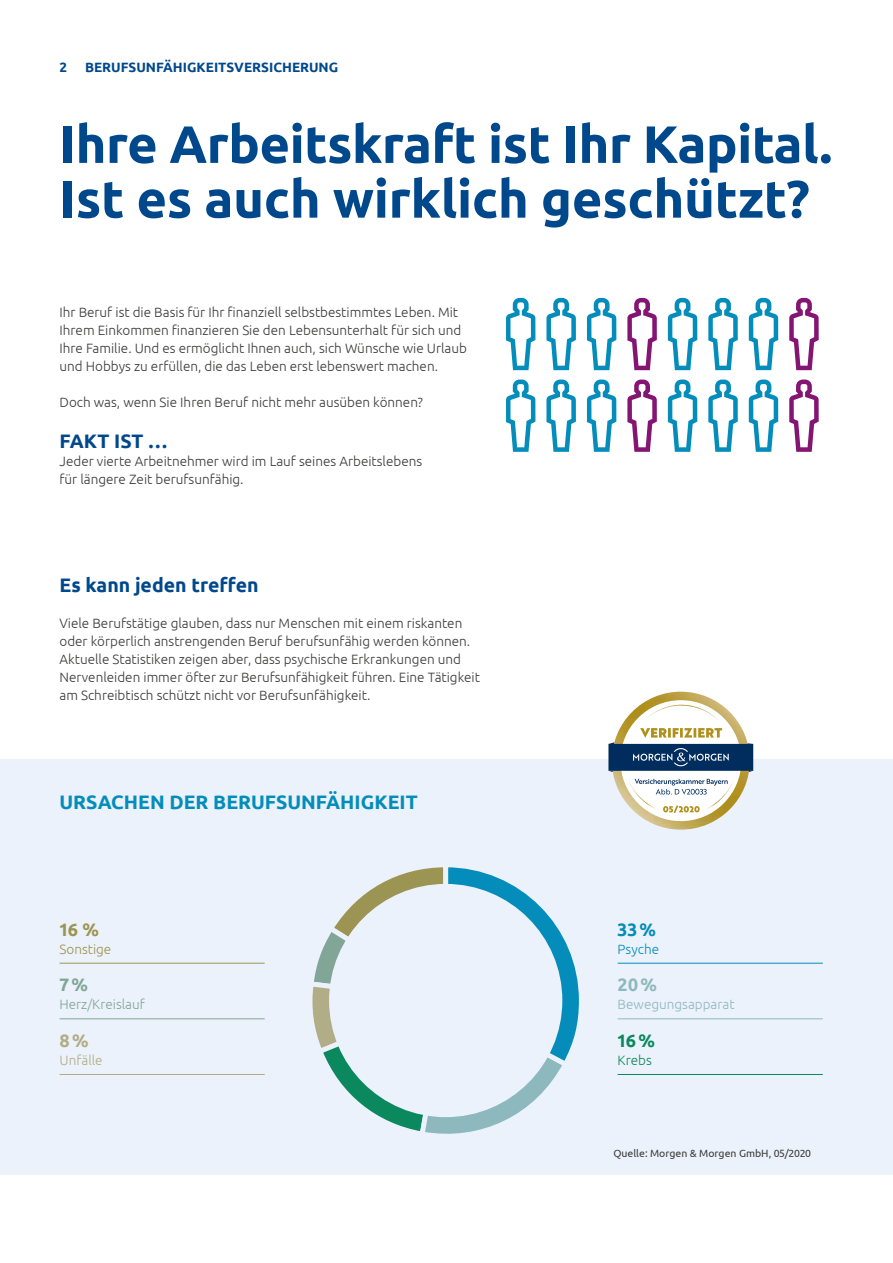
<style>
.page{position:relative;width:893px;height:1263px;background:#fff}
.page>*{position:absolute;margin:0;border:0;box-sizing:border-box;transform-origin:0 0}
.t1{font:700 52.5px/54.8px "Ubuntu";letter-spacing:-.01em;color:#00488c}
.t2{font:700 19.5px "Ubuntu";color:#048dbb}
.t3{font:700 19.5px "Ubuntu";color:#00488c}
.t4{font:700 18px "Ubuntu";color:#9c9452}
.t5{font:700 18px "Ubuntu";color:#048dbb}
.t6{font:700 18px "Ubuntu";color:#8db9be}
.t7{font:700 18px "Ubuntu";color:#0b885e}
.t8{font:700 18px "Ubuntu";color:#81a698}
.t9{font:700 18px "Ubuntu";color:#b1ad86}
.t10{font:300 13.5px/18.1px "Ubuntu";color:#3b3b3a}
.t11{font:700 13.5px "Ubuntu";color:#00488c}
.t12{font:300 13.5px "Ubuntu";color:#8db9be}
.t13{font:300 13.5px "Ubuntu";color:#81a698}
.t14{font:300 13.5px "Ubuntu";color:#9c9452}
.t15{font:300 13.5px "Ubuntu";color:#b1ad86}
.t16{font:300 13.5px "Ubuntu";color:#048dbb}
.t17{font:300 13.5px "Ubuntu";color:#0b885e}
.t18{font:10.5px "Ubuntu";color:#3b3b3a}
</style>
<div class="page">
<div style="left:0;top:759px;width:893px;height:416px;background:#ecf2fb"></div>
<svg style="left:506px;top:298px;width:29px;height:72px"></svg>
<svg style="left:506px;top:380px;width:29px;height:72px"></svg>
<svg style="left:546px;top:298px;width:30px;height:72px"></svg>
<svg style="left:546px;top:380px;width:30px;height:72px"></svg>
<svg style="left:587px;top:298px;width:29px;height:72px"></svg>
<svg style="left:587px;top:380px;width:29px;height:72px"></svg>
<svg style="left:627px;top:298px;width:30px;height:72px"></svg>
<svg style="left:627px;top:380px;width:30px;height:72px"></svg>
<svg style="left:789px;top:298px;width:30px;height:72px"></svg>
<svg style="left:789px;top:380px;width:30px;height:72px"></svg>
<svg style="left:668px;top:298px;width:29px;height:72px"></svg>
<svg style="left:668px;top:380px;width:29px;height:72px"></svg>
<svg style="left:708px;top:298px;width:30px;height:72px"></svg>
<svg style="left:708px;top:380px;width:30px;height:72px"></svg>
<svg style="left:749px;top:298px;width:29px;height:72px"></svg>
<svg style="left:749px;top:380px;width:29px;height:72px"></svg>
<hr style="left:60px;top:963px;width:205px;height:1px;background:#9c9452">
<hr style="left:60px;top:1018px;width:205px;height:1px;background:#81a698">
<hr style="left:60px;top:1074px;width:205px;height:1px;background:#b1ad86">
<hr style="left:618px;top:963px;width:205px;height:1px;background:#048dbb">
<hr style="left:618px;top:1018px;width:205px;height:1px;background:#8db9be">
<hr style="left:618px;top:1074px;width:205px;height:1px;background:#0b885e">
<svg style="left:609px;top:692px;width:144px;height:138px"></svg>
<svg style="left:312px;top:867px;width:267px;height:267px"></svg>
<div style="left:329px;top:884px;width:233px;height:233px;background:#ecf2fb;border-radius:50%"></div>
<p class="t11" style="left:60px;top:59px;width:9px">2</p>
<p class="t11" style="left:85px;top:59px;width:255px">BERUFSUNFÄHIGKEITSVERSICHERUNG</p>
<h1 class="t1" style="left:60px;top:116px;width:774px">Ihre Arbeitskraft ist Ihr Kapital.<br>Ist es auch wirklich geschützt?</h1>
<p class="t10" style="left:60px;top:302px;width:409px">Ihr Beruf ist die Basis für Ihr finanziell selbstbestimmtes Leben. Mit Ihrem Einkommen finanzieren Sie den Lebensunterhalt für sich und Ihre Familie. Und es ermöglicht Ihnen auch, sich Wünsche wie Urlaub und Hobbys zu erfüllen, die das Leben erst lebenswert machen.</p>
<p class="t10" style="left:60px;top:393px;width:365px">Doch was, wenn Sie Ihren Beruf nicht mehr ausüben können?</p>
<h2 class="t3" style="left:60px;top:429px;width:110px">FAKT IST …</h2>
<p class="t10" style="left:60px;top:451px;width:364px">Jeder vierte Arbeitnehmer wird im Lauf seines Arbeitslebens für längere Zeit berufsunfähig.</p>
<h2 class="t3" style="left:60px;top:573px;width:201px">Es kann jeden treffen</h2>
<p class="t10" style="left:60px;top:614px;width:422px">Viele Berufstätige glauben, dass nur Menschen mit einem riskanten oder körperlich anstrengenden Beruf berufsunfähig werden können.<br>Aktuelle Statistiken zeigen aber, dass psychische Erkrankungen und Nervenleiden immer öfter zur Berufsunfähigkeit führen. Eine Tätigkeit am Schreibtisch schützt nicht vor Berufsunfähigkeit.</p>
<h2 class="t2" style="left:60px;top:790px;width:360px">URSACHEN DER BERUFSUNFÄHIGKEIT</h2>
<h3 class="t4" style="left:60px;top:918px;width:41px">16 %</h3>
<p class="t14" style="left:60px;top:941px;width:53px">Sonstige</p>
<h3 class="t8" style="left:60px;top:974px;width:30px">7%</h3>
<p class="t13" style="left:60px;top:996px;width:87px">Herz/Kreislauf</p>
<h3 class="t9" style="left:60px;top:1030px;width:30px">8%</h3>
<p class="t15" style="left:60px;top:1052px;width:45px">Unfälle</p>
<h3 class="t5" style="left:618px;top:918px;width:40px">33%</h3>
<p class="t16" style="left:618px;top:941px;width:43px">Psyche</p>
<h3 class="t6" style="left:618px;top:974px;width:41px">20%</h3>
<p class="t12" style="left:618px;top:996px;width:119px">Bewegungsapparat</p>
<h3 class="t7" style="left:618px;top:1030px;width:39px">16%</h3>
<p class="t17" style="left:618px;top:1052px;width:36px">Krebs</p>
<p class="t18" style="left:613px;top:1146px;width:199px">Quelle: Morgen &amp; Morgen GmbH, 05/2020</p>
</div>
